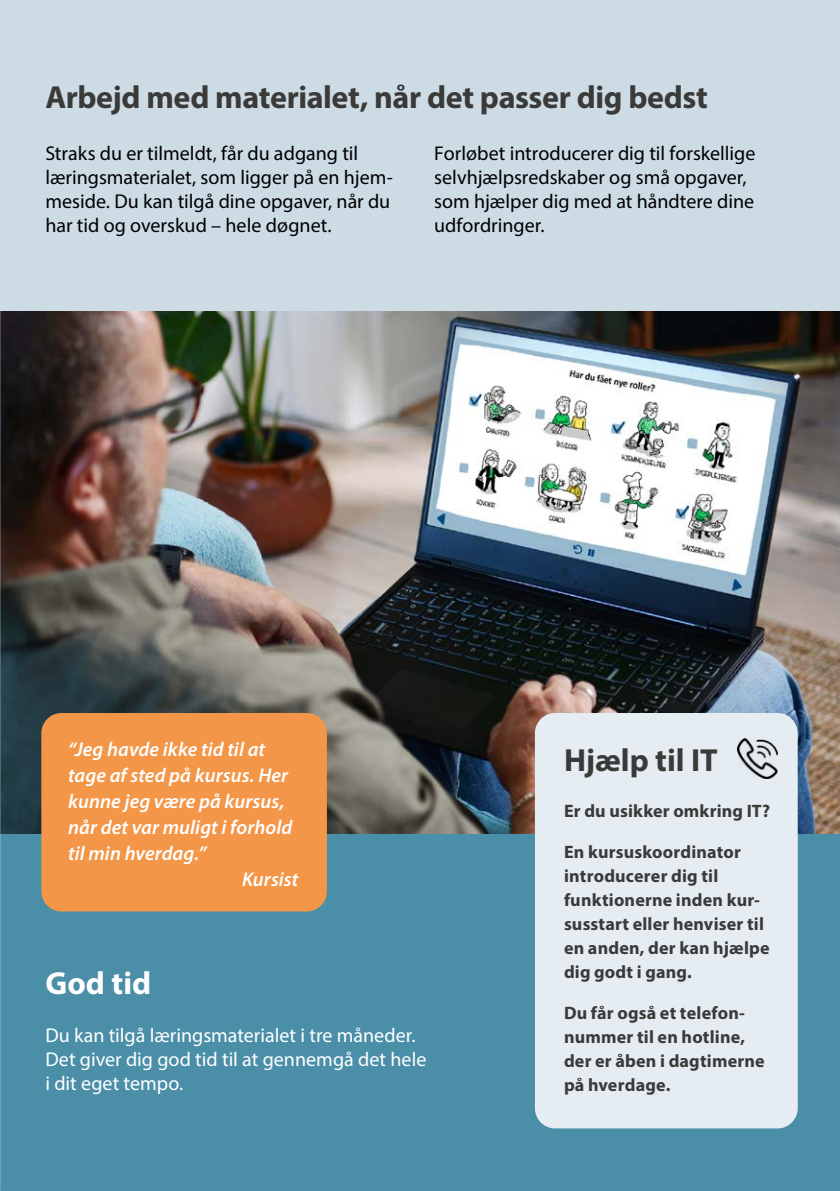
<style>
.page{position:relative;width:840px;height:1191px;background:#fff}
.page>*{position:absolute;margin:0;border:0;box-sizing:border-box;transform-origin:0 0}
.t1{font:700 32px "Myriad Pro";letter-spacing:-.01em;color:#3a3a39}
.t2{font:700 32px "Myriad Pro";letter-spacing:.005em;color:#fff}
.t3{font:20px/24px "Myriad Pro";color:#000}
.t4{font:italic 600 20px "Myriad Pro";letter-spacing:.005em;color:#fff}
.t5{font:20px/24px "Myriad Pro";color:#fff}
.t6{font:700 18px/24px "Myriad Pro";letter-spacing:.01em;color:#3a3a39}
</style>
<div class="page">
<div style="left:0;top:0;width:839px;height:1191px;background:#cddbe5"></div>
<div style="left:0;top:505px;width:839px;height:686px;background:#4a8ea8"></div>
<img style="left:0;top:311px;width:839px;height:522px">
<div style="left:41px;top:713px;width:286px;height:198px;background:#f39648;border-radius:20px"></div>
<div style="left:534px;top:713px;width:263px;height:415px;background:#e6edf2;border-radius:20px"></div>
<img style="left:737px;top:739px;width:40px;height:39px">
<h1 class="t1" style="left:45px;top:76px;width:663px">Arbejd med materialet, når det passer dig bedst</h1>
<p class="t3" style="left:45px;top:141px;width:349px">Straks du er tilmeldt, får du adgang til læringsmaterialet, som ligger på en hjem&shy;meside. Du kan tilgå dine opgaver, når du har tid og overskud – hele døgnet.</p>
<p class="t3" style="left:434px;top:141px;width:322px">Forløbet introducerer dig til forskellige selvhjælpsredskaber og små opgaver, som hjælper dig med at håndtere dine udfordringer.</p>
<p class="t4" style="left:68px;top:737px;width:198px">“Jeg havde ikke tid til at</p>
<p class="t4" style="left:68px;top:763px;width:221px">tage af sted på kursus. Her</p>
<p class="t4" style="left:68px;top:789px;width:218px">kunne jeg være på kursus,</p>
<p class="t4" style="left:68px;top:815px;width:225px">når det var muligt i forhold</p>
<p class="t4" style="left:68px;top:841px;width:140px">til min hverdag.”</p>
<p class="t4" style="left:242px;top:867px;width:58px">Kursist</p>
<h1 class="t2" style="left:45px;top:962px;width:107px">God tid</h1>
<p class="t5" style="left:45px;top:1022px;width:382px">Du kan tilgå læringsmaterialet i tre måneder.<br>Det giver dig god tid til at gennemgå det hele i dit eget tempo.</p>
<h1 class="t1" style="left:563px;top:739px;width:155px">Hjælp til IT</h1>
<p class="t6" style="left:563px;top:798px;width:207px">Er du usikker omkring IT?</p>
<p class="t6" style="left:563px;top:839px;width:207px">En kursuskoordinator introducerer dig til funktionerne inden kur&shy;susstart eller henviser til en anden, der kan hjælpe dig godt i gang.</p>
<p class="t6" style="left:563px;top:1000px;width:202px">Du får også et telefon&shy;nummer til en hotline, der er åben i dagtimerne på hverdage.</p>
</div>
